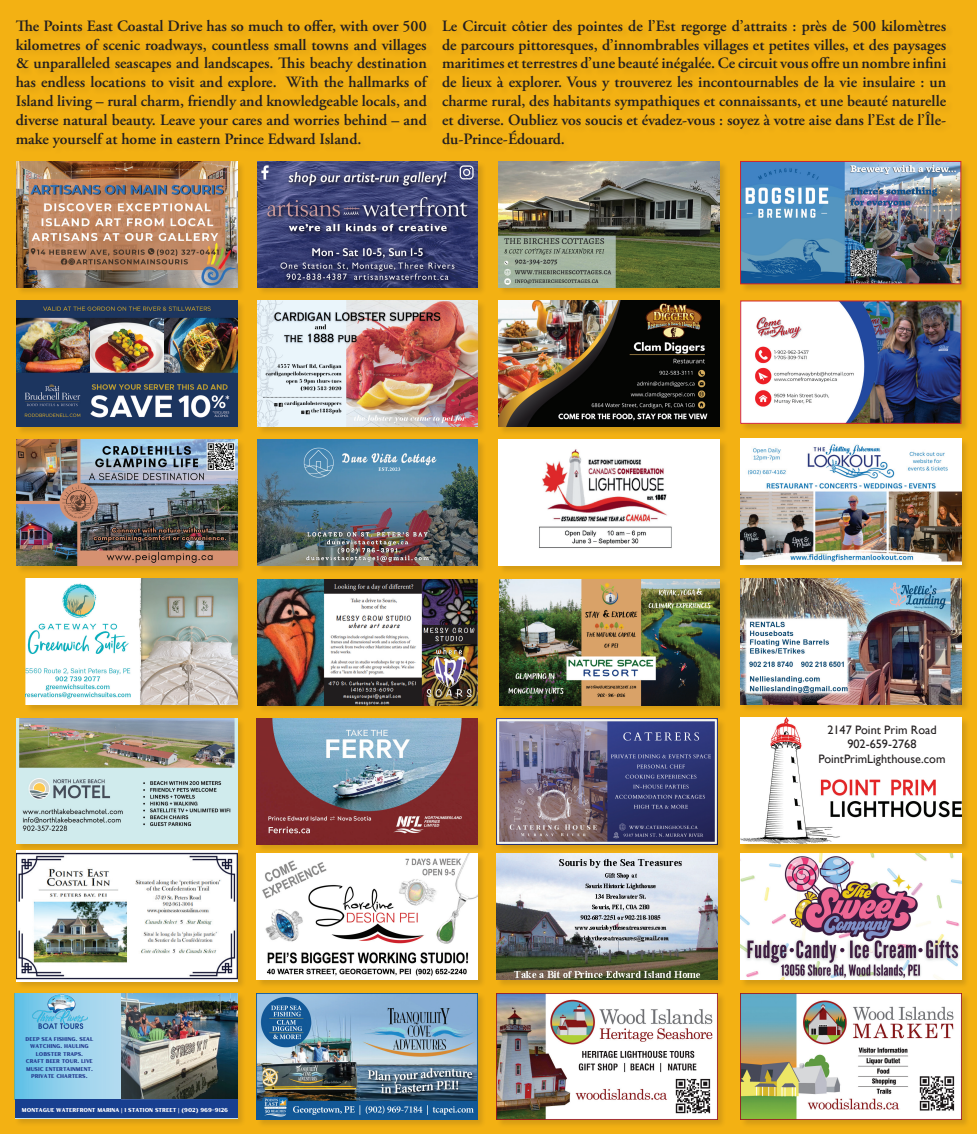
<style>
.page{position:relative;width:977px;height:1134px;background:#fff}
.page>*{position:absolute;margin:0;border:0;box-sizing:border-box;transform-origin:0 0}
.PECD_About{font:600 15.75px/18.9px "Adobe Garamond Pro";color:#231f20;text-align:justify}
.Coordinates{font:12.25px "Gill Sans";color:#231f20}
.t1{font:5.69px "Hertical Sans";color:#fff}
.t2{font:5.6px/7.4px "Hertical Sans";color:#263e91;text-align:center}
</style>
<div class="page">
<div style="left:0;top:0;width:976px;height:1134px;background:#f3b113"></div>
<div style="left:16px;top:300px;width:230px;height:135px;background:#231f20;opacity:.15"></div>
<img style="left:17px;top:300px;width:220px;height:126px">
<div style="left:16px;top:161px;width:230px;height:135px;background:#231f20;opacity:.15"></div>
<img style="left:17px;top:161px;width:220px;height:126px">
<div style="left:257px;top:300px;width:230px;height:135px;background:#231f20;opacity:.15"></div>
<img style="left:257px;top:301px;width:221px;height:126px">
<div style="left:257px;top:161px;width:229px;height:135px;background:#231f20;opacity:.15"></div>
<img style="left:257px;top:161px;width:221px;height:126px">
<div style="left:498px;top:300px;width:230px;height:135px;background:#231f20;opacity:.15"></div>
<img style="left:499px;top:301px;width:220px;height:126px">
<div style="left:498px;top:161px;width:230px;height:135px;background:#231f20;opacity:.15"></div>
<img style="left:499px;top:161px;width:220px;height:126px">
<div style="left:740px;top:300px;width:230px;height:132px;background:#231f20;opacity:.15"></div>
<img style="left:740px;top:301px;width:221px;height:123px">
<div style="left:739px;top:161px;width:231px;height:132px;background:#231f20;opacity:.15"></div>
<img style="left:740px;top:161px;width:221px;height:123px">
<div style="left:16px;top:439px;width:230px;height:135px;background:#231f20;opacity:.15"></div>
<img style="left:17px;top:439px;width:220px;height:126px">
<div style="left:257px;top:439px;width:230px;height:136px;background:#231f20;opacity:.15"></div>
<img style="left:257px;top:440px;width:221px;height:126px">
<div style="left:498px;top:439px;width:230px;height:136px;background:#231f20;opacity:.15"></div>
<img style="left:499px;top:440px;width:220px;height:126px">
<div style="left:740px;top:438px;width:229px;height:136px;background:#231f20;opacity:.15"></div>
<img style="left:740px;top:439px;width:221px;height:126px">
<div style="left:25px;top:578px;width:221px;height:135px;background:#231f20;opacity:.15"></div>
<img style="left:24px;top:578px;width:213px;height:126px">
<div style="left:257px;top:578px;width:230px;height:136px;background:#231f20;opacity:.15"></div>
<img style="left:257px;top:579px;width:221px;height:126px">
<div style="left:498px;top:578px;width:230px;height:136px;background:#231f20;opacity:.15"></div>
<img style="left:499px;top:579px;width:220px;height:126px">
<div style="left:740px;top:578px;width:230px;height:135px;background:#231f20;opacity:.15"></div>
<img style="left:740px;top:578px;width:221px;height:126px">
<div style="left:256px;top:718px;width:230px;height:135px;background:#231f20;opacity:.15"></div>
<img style="left:256px;top:718px;width:221px;height:126px">
<div style="left:496px;top:718px;width:230px;height:135px;background:#231f20;opacity:.15"></div>
<img style="left:497px;top:718px;width:220px;height:126px">
<div style="left:740px;top:717px;width:229px;height:136px;background:#231f20;opacity:.15"></div>
<img style="left:740px;top:718px;width:221px;height:126px">
<div style="left:16px;top:718px;width:230px;height:135px;background:#231f20;opacity:.15"></div>
<img style="left:17px;top:718px;width:220px;height:125px">
<div style="left:16px;top:850px;width:230px;height:140px;background:#231f20;opacity:.15"></div>
<img style="left:17px;top:850px;width:220px;height:131px">
<div style="left:256px;top:853px;width:230px;height:136px;background:#231f20;opacity:.15"></div>
<img style="left:256px;top:854px;width:221px;height:126px">
<div style="left:496px;top:853px;width:230px;height:136px;background:#231f20;opacity:.15"></div>
<img style="left:497px;top:854px;width:220px;height:126px">
<div style="left:740px;top:853px;width:229px;height:135px;background:#231f20;opacity:.15"></div>
<img style="left:740px;top:854px;width:221px;height:126px">
<div style="left:14px;top:993px;width:232px;height:134px;background:#231f20;opacity:.15"></div>
<img style="left:15px;top:993px;width:106px;height:106px">
<div style="left:15px;top:1099px;width:222px;height:19px;background:#183f90"></div>
<img style="left:32px;top:993px;width:55px;height:36px">
<img style="left:121px;top:993px;width:116px;height:107px">
<div style="left:256px;top:993px;width:230px;height:135px;background:#231f20;opacity:.15"></div>
<img style="left:256px;top:993px;width:221px;height:126px">
<div style="left:496px;top:993px;width:230px;height:135px;background:#231f20;opacity:.15"></div>
<img style="left:497px;top:993px;width:220px;height:126px">
<div style="left:740px;top:993px;width:229px;height:135px;background:#231f20;opacity:.15"></div>
<img style="left:740px;top:993px;width:221px;height:126px">
<p class="PECD_About" style="left:16px;top:16px;width:412px">The Points East Coastal Drive has so much to offer, with over 500 kilometres of scenic roadways, countless small towns and villages &amp; unparalleled seascapes and landscapes. This beachy destination has endless locations to visit and explore. With the hallmarks of Island living – rural charm, friendly and knowledgeable locals, and diverse natural beauty. Leave your cares and worries behind – and make yourself at home in eastern Prince Edward Island.</p>
<p class="PECD_About" style="left:442px;top:16px;width:505px">Le Circuit côtier des pointes de l’Est regorge d’attraits : près de 500 kilomètres de parcours pittoresques, d’innombrables villages et petites villes, et des paysages maritimes et terrestres d’une beauté inégalée. Ce circuit vous offre un nombre infini de lieux à explorer. Vous y trouverez les incontournables de la vie insulaire : un charme rural, des habitants sympathiques et connaissants, et une beauté naturelle et diverse. Oubliez vos soucis et évadez-vous : soyez à votre aise dans l’Est de l’Île&shy;du-Prince-Édouard.</p>
<p class="t2" style="left:26px;top:1035px;width:69px">DEEP SEA FISHING. SEAL<br>WATCHING. HAULING<br>LOBSTER TRAPS.<br>CRAFT BEER TOUR. LIVE<br>MUSIC ENTERTAINMENT.<br>PRIVATE CHARTERS.</p>
<p class="t1" style="left:22px;top:1106px;width:208px">MONTAGUE WATERFRONT MARINA | 1 STATION STREET | (902) 969-9126</p>
<p class="Coordinates" style="left:827px;top:722px;width:111px">2147 Point Prim Road</p>
<p class="Coordinates" style="left:847px;top:737px;width:71px">902-659-2768</p>
<p class="Coordinates" style="left:818px;top:752px;width:129px">PointPrimLighthouse.com</p>
</div>
